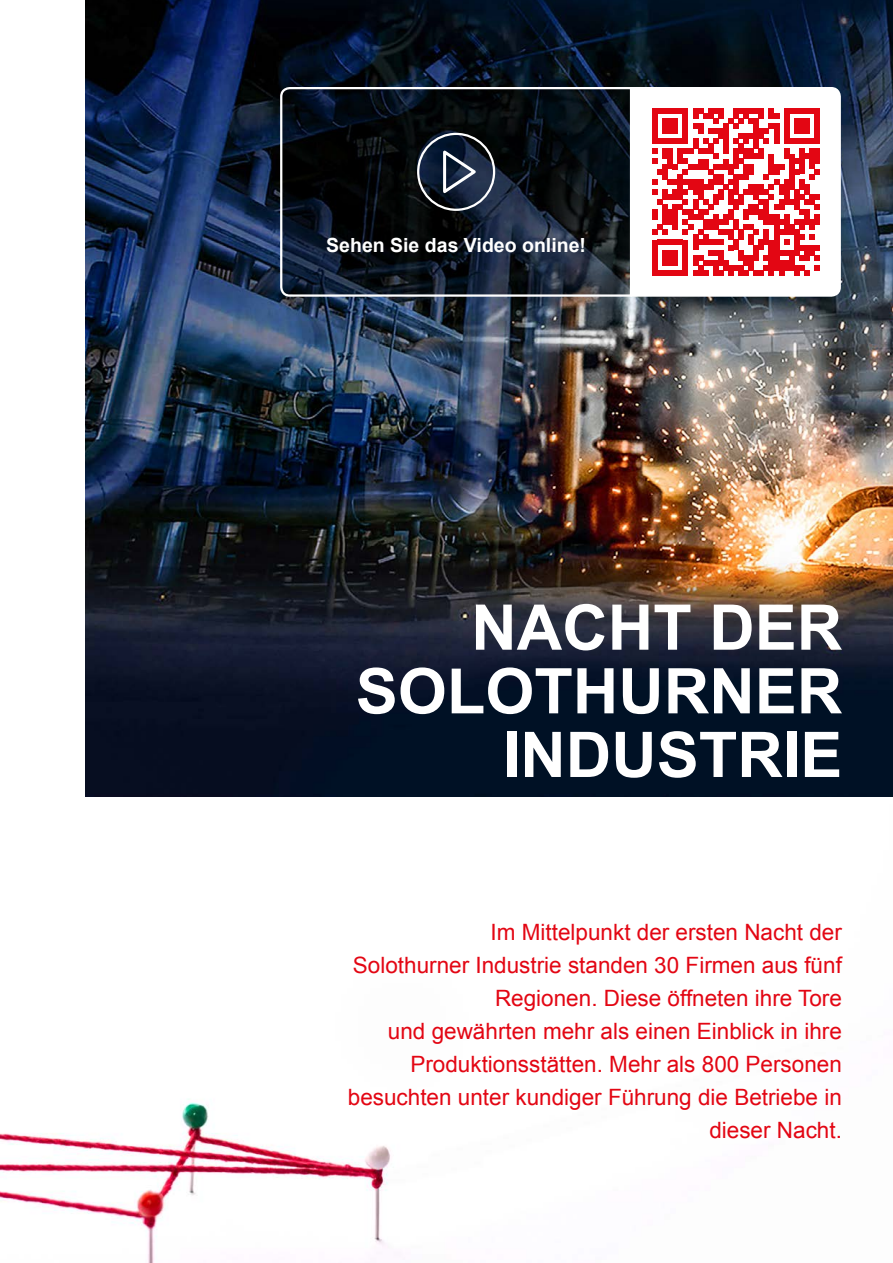
<style>
.page{position:relative;width:893px;height:1263px;background:#fff}
.page>*{position:absolute;margin:0;border:0;box-sizing:border-box;transform-origin:0 0}
.t1{font:700 63px/63.6px "Arial";color:#fff;text-align:right}
.t2{font:22.5px/33px "Arial";color:#e30613;text-align:right}
.t3{font:700 19.5px "Arial";color:#fff}
</style>
<div class="page">
<img style="left:0;top:796px;width:893px;height:467px">
<img style="left:85px;top:0;width:808px;height:796px">
<svg style="left:633px;top:86px;width:209px;height:212px"></svg>
<svg style="left:279px;top:86px;width:354px;height:212px;background:#151c25"></svg>
<div style="left:417px;top:133px;width:78px;height:78px;border:2px solid #fff;border-radius:50%"></div>
<svg style="left:442px;top:146px;width:36px;height:51px;background:#3e4a5f"></svg>
<p class="t3" style="left:326px;top:232px;width:261px">Sehen Sie das Video online!</p>
<h1 class="t1" style="left:356px;top:598px;width:488px">NACHT DER<br>SOLOTHURNER<br>INDUSTRIE</h1>
<p class="t2" style="left:348px;top:916px;width:496px">Im Mittelpunkt der ersten Nacht der<br>Solothurner Industrie standen 30 Firmen aus fünf Regionen. Diese öffneten ihre Tore<br>und gewährten mehr als einen Einblick in ihre Produktionsstätten. Mehr als 800 Personen besuchten unter kundiger Führung die Betriebe in dieser Nacht.</p>
</div>
